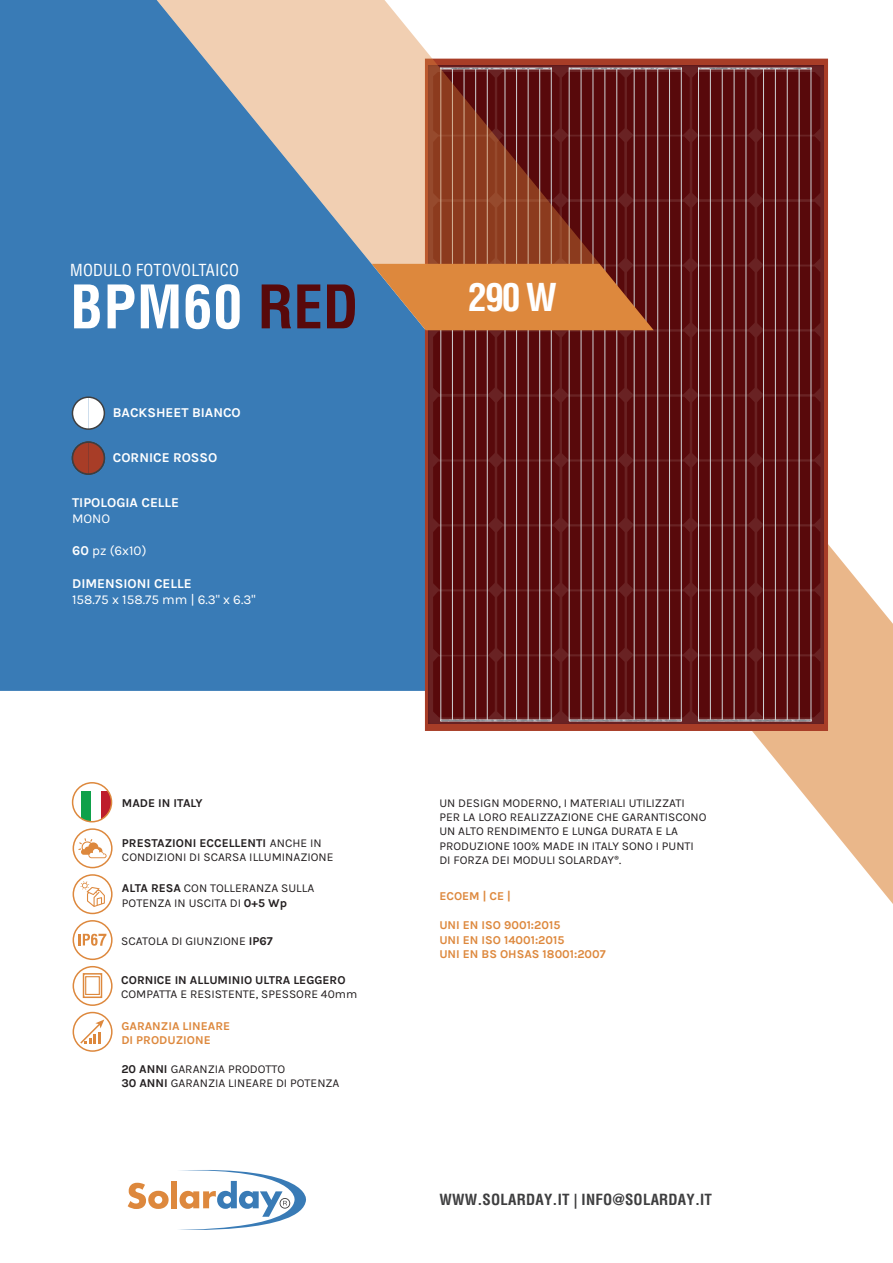
<style>
.page{position:relative;width:893px;height:1263px;background:#fff}
.page>*{position:absolute;margin:0;border:0;box-sizing:border-box;transform-origin:0 0}
.t1{font:700 condensed 58.5px "Helvetica LT Std";letter-spacing:.015em;color:#fff}
.t2{font:700 condensed 37.5px "Helvetica LT Std";color:#fff}
.t3{font:condensed 16.2px "Helvetica LT Std";letter-spacing:.015em;color:#fff}
.t4{font:700 condensed 15px "Helvetica LT Std";letter-spacing:.015em;color:#3e3e3f}
.t5{font:700 13.5px "Karla";color:#fff}
.t6{font:13.5px "Karla";color:#fff}
.t7{font:12px/14.4px "Karla";color:#231f20}
.t8{font:700 12px/14.4px "Karla";color:#dd883d}
.t9{font:700 12px "Karla";color:#231f20}
.s1{color:#58090b}
.s2{font-weight:700}
.s3{font-family:"Myriad Pro"}
</style>
<div class="page">
<svg style="left:788px;top:544px;width:105px;height:360px;fill:#eab78a"></svg>
<div style="left:0;top:0;width:371px;height:691px;background:#397bb6"></div>
<img style="left:599px;top:58px;width:45px;height:14px">
<img style="left:644px;top:58px;width:185px;height:65px">
<img style="left:424px;top:717px;width:91px;height:14px">
<img style="left:515px;top:717px;width:129px;height:14px">
<img style="left:644px;top:665px;width:221px;height:110px">
<svg style="left:73px;top:1012px;width:39px;height:39px"></svg>
<div style="left:73px;top:1012px;width:40px;height:40px;border:2px solid #dd883d;border-radius:50%"></div>
<svg style="left:79px;top:1019px;width:25px;height:26px"></svg>
<svg style="left:128px;top:1183px;width:41px;height:26px"></svg>
<div style="left:171px;top:1181px;width:6px;height:27px;background:#dd883d"></div>
<svg style="left:179px;top:1170px;width:127px;height:60px"></svg>
<svg style="left:73px;top:875px;width:39px;height:38px"></svg>
<div style="left:73px;top:874px;width:40px;height:40px;border:2px solid #dd883d;border-radius:50%"></div>
<svg style="left:80px;top:881px;width:25px;height:26px"></svg>
<div style="left:73px;top:920px;width:40px;height:40px;border:2px solid #dd883d;border-radius:50%"></div>
<svg style="left:79px;top:934px;width:27px;height:12px"></svg>
<svg style="left:73px;top:967px;width:39px;height:38px"></svg>
<div style="left:73px;top:966px;width:40px;height:40px;border:2px solid #dd883d;border-radius:50%"></div>
<div style="left:83px;top:973px;width:19px;height:25px;border:2px solid #dd883d"></div>
<div style="left:85px;top:976px;width:15px;height:19px;border:1px solid #dd883d"></div>
<svg style="left:73px;top:829px;width:39px;height:38px"></svg>
<div style="left:73px;top:828px;width:40px;height:40px;border:2px solid #dd883d;border-radius:50%"></div>
<svg style="left:78px;top:838px;width:29px;height:20px"></svg>
<div style="left:81px;top:791px;width:10px;height:30px;background:#0fa14a"></div>
<svg style="left:101px;top:791px;width:10px;height:30px"></svg>
<div style="left:72px;top:782px;width:40px;height:40px;border:2px solid #dd883d;border-radius:50%"></div>
<svg style="left:72px;top:397px;width:32px;height:32px"></svg>
<div style="left:72px;top:396px;width:33px;height:34px;border:2px solid #3e3e3f;border-radius:50%"></div>
<svg style="left:150px;top:0;width:449px;height:264px"></svg>
<svg style="left:371px;top:72px;width:449px;height:645px"></svg>
<svg style="left:72px;top:442px;width:32px;height:32px"></svg>
<div style="left:72px;top:441px;width:33px;height:34px;border:2px solid #3e3e3f;border-radius:50%"></div>
<h3 class="t3" style="left:70px;top:260px;width:170px">MODULO FOTOVOLTAICO</h3>
<h1 class="t1" style="left:70px;top:270px;width:290px">BPM60 <span class="s1">RED</span></h1>
<p class="t5" style="left:113px;top:404px;width:129px">BACKSHEET BIANCO</p>
<p class="t5" style="left:113px;top:449px;width:106px">CORNICE ROSSO</p>
<p class="t5" style="left:72px;top:494px;width:109px">TIPOLOGIA CELLE</p>
<p class="t6" style="left:72px;top:511px;width:40px">MONO</p>
<p class="t6" style="left:72px;top:543px;width:76px"><span class="s2">60</span> pz (6x10)</p>
<p class="t5" style="left:72px;top:575px;width:121px">DIMENSIONI CELLE</p>
<p class="t6" style="left:72px;top:592px;width:185px">158.75 x 158.75 mm | 6.3" x 6.3"</p>
<p class="t9" style="left:122px;top:796px;width:82px">MADE IN ITALY</p>
<p class="t7" style="left:122px;top:836px;width:213px"><span class="s2">PRESTAZIONI ECCELLENTI</span> ANCHE IN<br>CONDIZIONI DI SCARSA ILLUMINAZIONE</p>
<p class="t7" style="left:122px;top:881px;width:194px"><span class="s2">ALTA RESA</span> CON TOLLERANZA SULLA<br>POTENZA IN USCITA DI <span class="s2">0+5 Wp</span></p>
<p class="t7" style="left:121px;top:934px;width:153px">SCATOLA DI GIUNZIONE <span class="s2">IP67</span></p>
<p class="t9" style="left:121px;top:973px;width:226px">CORNICE IN ALLUMINIO ULTRA LEGGERO</p>
<p class="t7" style="left:121px;top:987px;width:238px">COMPATTA E RESISTENTE, SPESSORE 40mm</p>
<p class="t8" style="left:121px;top:1018px;width:110px">GARANZIA LINEARE<br>DI PRODUZIONE</p>
<p class="t7" style="left:121px;top:1062px;width:220px"><span class="s2">20 ANNI</span> GARANZIA PRODOTTO<br><span class="s2">30 ANNI</span> GARANZIA LINEARE DI POTENZA</p>
<h2 class="t2" style="left:468px;top:274px;width:90px">290 W</h2>
<p class="t7" style="left:439px;top:796px;width:269px">UN DESIGN MODERNO, I MATERIALI UTILIZZATI PER LA LORO REALIZZAZIONE CHE GARANTISCONO UN ALTO RENDIMENTO E LUNGA DURATA E LA PRODUZIONE 100% MADE IN ITALY SONO I PUNTI DI FORZA DEI MODULI SOLARDAY<span class="s3">®</span>.</p>
<p class="t8" style="left:439px;top:889px;width:73px">ECOEM | CE |</p>
<p class="t8" style="left:439px;top:918px;width:168px">UNI EN ISO 9001:2015<br>UNI EN ISO 14001:2015<br>UNI EN BS OHSAS 18001:2007</p>
<p class="t4" style="left:439px;top:1190px;width:274px">WWW.SOLARDAY.IT | INFO@SOLARDAY.IT</p>
</div>
